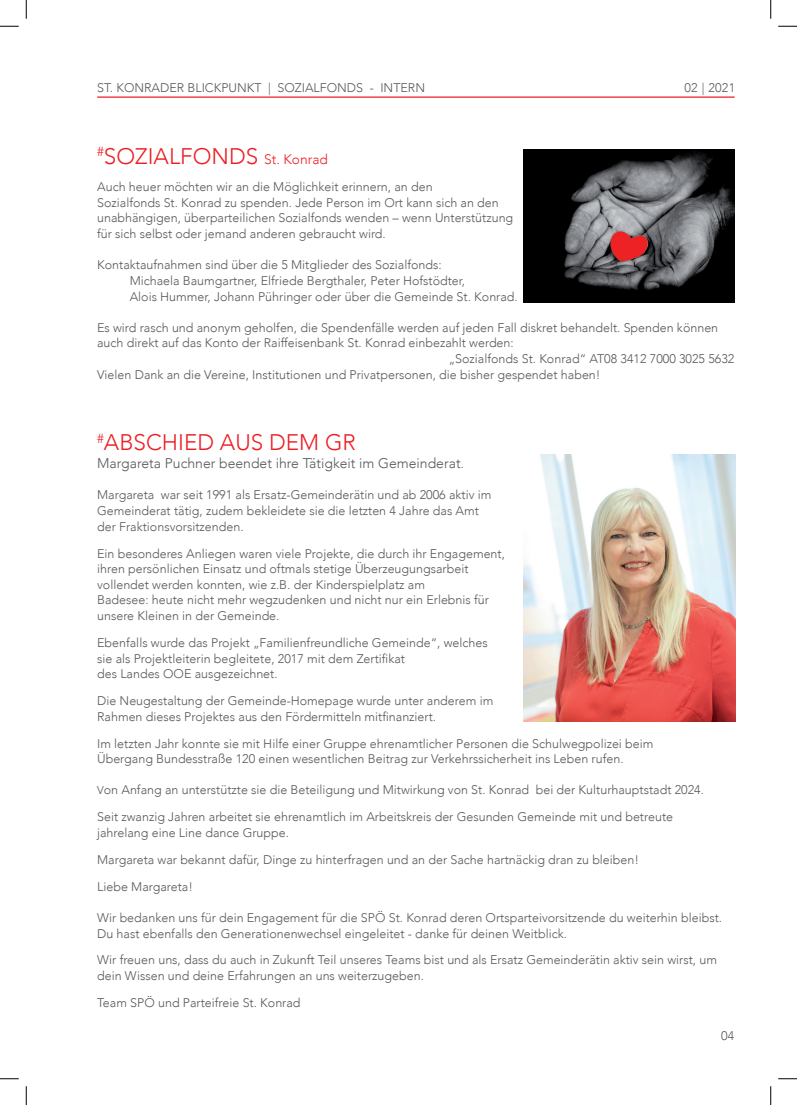
<style>
.page{position:relative;width:797px;height:1105px;background:#fff}
.page>*{position:absolute;margin:0;border:0;box-sizing:border-box;transform-origin:0 0}
.t1{font:300 22.5px "Avenir";color:#ee1d23}
.t2{font:300 14px "Avenir";color:#57585a}
.t3{font:300 12.5px/15.6px "Avenir";color:#57585a}
.s1{font-size:13.75px}
.s2{font-size:12.5px}
.s3{font-size:11.25px}
</style>
<div class="page">
<hr style="left:97px;top:96px;width:637px;height:2px;background:#ee1d23">
<img style="left:523px;top:454px;width:212px;height:267px">
<img style="left:523px;top:149px;width:211px;height:154px">
<svg style="left:0;top:25px;width:19px;height:2px"></svg>
<svg style="left:778px;top:25px;width:19px;height:2px"></svg>
<svg style="left:0;top:1078px;width:19px;height:1px"></svg>
<svg style="left:778px;top:1078px;width:19px;height:1px"></svg>
<svg style="left:25px;top:0;width:2px;height:19px"></svg>
<svg style="left:25px;top:1086px;width:2px;height:19px"></svg>
<svg style="left:770px;top:0;width:1px;height:19px"></svg>
<svg style="left:770px;top:1086px;width:1px;height:19px"></svg>
<p class="t3" style="left:97px;top:80px;width:329px">ST. KONRADER BLICKPUNKT | SOZIALFONDS - INTERN</p>
<p class="t3" style="left:684px;top:80px;width:52px">02 | 2021</p>
<h1 class="t1" style="left:97px;top:143px;width:232px"><sup>#</sup>SOZIALFONDS <span class="s1">St. Konrad</span></h1>
<p class="t3" style="left:97px;top:179px;width:417px">Auch heuer möchten wir an die Möglichkeit erinnern, an den<br>Sozialfonds St. Konrad zu spenden. Jede Person im Ort kann sich an den unabhängigen, überparteilichen Sozialfonds wenden – wenn Unterstützung für sich selbst oder jemand anderen gebraucht wird.</p>
<p class="t3" style="left:130px;top:257px;width:389px;text-indent:-32px">Kontaktaufnahmen sind über die 5 Mitglieder des Sozialfonds:<br>Michaela Baumgartner, Elfriede Bergthaler, Peter Hofstödter,<br>Alois Hummer, Johann Pühringer oder über die Gemeinde St. Konrad.</p>
<p class="t3" style="left:97px;top:320px;width:622px">Es wird rasch und anonym geholfen, die Spendenfälle werden auf jeden Fall diskret behandelt. Spenden können</p>
<p class="t3" style="left:97px;top:335px;width:418px">auch direkt auf das Konto der Raiffeisenbank St. Konrad einbezahlt werden:</p>
<p class="t3" style="left:448px;top:351px;width:287px">„Sozialfonds St. Konrad“ AT08 3412 7000 3025 5632</p>
<p class="t3" style="left:97px;top:367px;width:505px">Vielen Dank an die Vereine, Institutionen und Privatpersonen, die bisher gespendet haben!</p>
<h1 class="t1" style="left:97px;top:429px;width:260px"><sup>#</sup>ABSCHIED AUS DEM GR</h1>
<p class="t2" style="left:97px;top:455px;width:368px">Margareta Puchner beendet ihre Tätigkeit im Gemeinderat<span class="s2">.</span></p>
<p class="t3" style="left:97px;top:487px;width:396px">Margareta war seit 1991 als Ersatz-Gemeinderätin und ab 2006 aktiv im<br>Gemeinderat tätig, zudem bekleidete sie die letzten 4 Jahre das Amt der Fraktionsvorsitzenden.</p>
<p class="t3" style="left:97px;top:545px;width:409px">Ein besonderes Anliegen waren viele Projekte, die durch ihr Engagement, ihren persönlichen Einsatz und oftmals stetige Überzeugungsarbeit vollendet werden konnten, wie z.B. der Kinderspielplatz am<br>Badesee: heute nicht mehr wegzudenken und nicht nur ein Erlebnis für unsere Kleinen in der Gemeinde.</p>
<p class="t3" style="left:97px;top:635px;width:392px">Ebenfalls wurde das Projekt „Familienfreundliche Gemeinde“, welches sie als Projektleiterin begleitete, 2017 mit dem Zertifikat<br>des Landes OOE ausgezeichnet.</p>
<p class="t3" style="left:97px;top:693px;width:398px">Die Neugestaltung der Gemeinde-Homepage wurde unter anderem im<br>Rahmen dieses Projektes aus den Fördermitteln mitfinanziert.</p>
<p class="t3" style="left:97px;top:735px;width:558px">Im letzten Jahr konnte sie mit Hilfe einer Gruppe ehrenamtlicher Personen die Schulwegpolizei beim<br>Übergang Bundesstraße 120 einen wesentlichen Beitrag zur Verkehrssicherheit ins Leben rufen.</p>
<p class="t3" style="left:97px;top:777px;width:608px;line-height:26.9px"><span class="s3">V</span>on Anfang an unterstützte sie die Beteiligung und Mitwirkung von St. Konrad bei der Kulturhauptstadt 2024.<br>Seit zwanzig Jahren arbeitet sie ehrenamtlich im Arbeitskreis der Gesunden Gemeinde mit und betreute</p>
<p class="t3" style="left:97px;top:819px;width:543px;line-height:26.9px">jahrelang eine Line dance Gruppe.<br>Margareta war bekannt dafür, Dinge zu hinterfragen und an der Sache hartnäckig dran zu bleiben!<br>Liebe Margareta!</p>
<p class="t3" style="left:97px;top:910px;width:626px">Wir bedanken uns für dein Engagement für die SPÖ St. Konrad deren Ortsparteivorsitzende du weiterhin bleibst.<br>Du hast ebenfalls den Generationenwechsel eingeleitet - danke für deinen Weitblick.</p>
<p class="t3" style="left:97px;top:952px;width:621px">Wir freuen uns, dass du auch in Zukunft Teil unseres Teams bist und als Ersatz Gemeinderätin aktiv sein wirst, um dein Wissen und deine Erfahrungen an uns weiterzugeben.</p>
<p class="t3" style="left:97px;top:995px;width:205px">Team SPÖ und Parteifreie St. Konrad</p>
<p class="t3" style="left:721px;top:1027px;width:15px">04</p>
</div>
